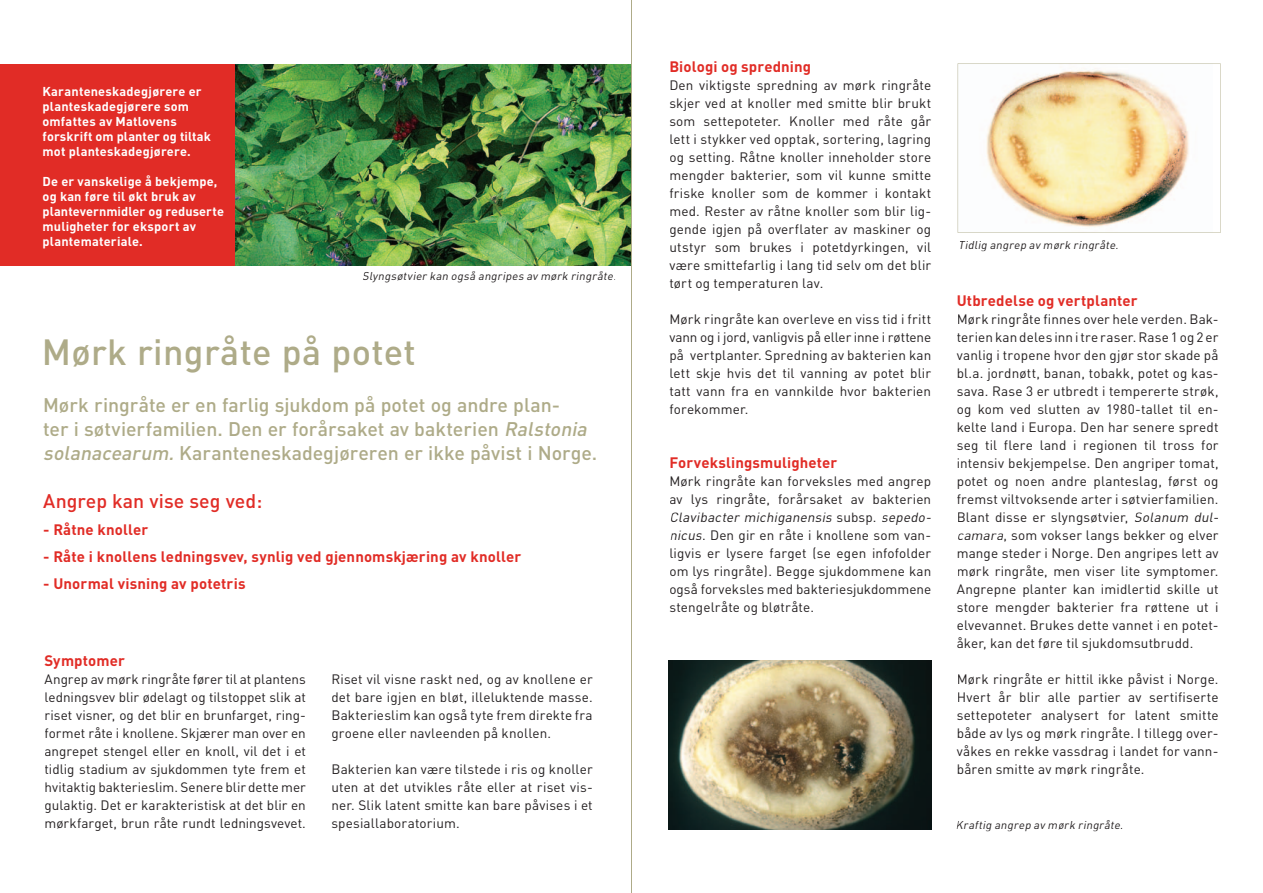
<style>
.page{position:relative;width:1263px;height:893px;background:#fff}
.page>*{position:absolute;margin:0;border:0;box-sizing:border-box;transform-origin:0 0}
.t1{font:500 36px "DIN";letter-spacing:.01em;color:#aeab88}
.t2{font:500 19.5px/24px "DIN";color:#aeab88}
.t3{font:500 19.5px "DIN";color:#e12c26}
.t4{font:700 15px "DIN";letter-spacing:.01em;color:#e12c26}
.t5{font:13.5px/18px "DIN";letter-spacing:.01em;color:#231f20;text-align:justify}
.t6{font:700 12.75px/15px "DIN";letter-spacing:.015em;color:#fff}
.t7{font:italic 11.25px "DIN";color:#231f20}
.s1{font-style:italic}
</style>
<div class="page">
<img style="left:235px;top:64px;width:396px;height:201px">
<div style="left:0;top:64px;width:235px;height:201px;background:#e12c26"></div>
<img style="left:669px;top:660px;width:262px;height:169px">
<svg style="left:958px;top:64px;width:263px;height:169px"></svg>
<hr style="left:631px;top:0;width:1px;height:893px;background:#aeab88">
<p class="t6" style="left:43px;top:83px;width:170px">Karanteneskadegjørere er planteskadegjørere som omfattes av Matlovens forskrift om planter og tiltak mot planteskadegjørere.</p>
<p class="t6" style="left:43px;top:173px;width:183px">De er vanskelige å bekjempe, og kan føre til økt bruk av plantevernmidler og reduserte muligheter for eksport av plantemateriale.</p>
<p class="t7" style="left:362px;top:269px;width:258px">Slyngsøtvier kan også angripes av mørk ringråte.</p>
<h1 class="t1" style="left:42px;top:329px;width:376px">Mørk ringråte på potet</h1>
<h2 class="t2" style="left:43px;top:392px;width:556px">Mørk ringråte er en farlig sjukdom på potet og andre plan-<br>ter i søt vierfamilien. Den er forårsaket av bakterien <span class="s1">Ralstonia solanacearum.</span>Karanteneskadegjøreren er ikke påvist i Norge.</h2>
<h2 class="t3" style="left:43px;top:489px;width:221px">Angrep kan vise seg ved:</h2>
<p class="t4" style="left:43px;top:520px;width:107px">- Råtne knoller</p>
<p class="t4" style="left:43px;top:547px;width:480px">- Råte i knollens ledningsvev, synlig ved gjennomskjæring av knoller</p>
<p class="t4" style="left:43px;top:574px;width:204px">- Unormal visning av potetris</p>
<p class="t4" style="left:45px;top:651px;width:82px">Symptomer</p>
<p class="t5" style="left:45px;top:670px;width:263px">Angrep av mørk ringråte fører til at plantens ledningsvev blir ødelagt og tilstoppet slik at riset visner, og det blir en brunfarget, ring&shy;formet råte i knollene. Skjærer man over en angrepet stengel eller en knoll, vil det i et tidlig stadium av sjukdommen tyte frem et hvitaktig bakterieslim. Senere blir dette mer gulaktig. Det er karakteristisk at det blir en mørkfarget, brun råte rundt ledningsvevet.</p>
<p class="t5" style="left:331px;top:670px;width:263px">Riset vil visne raskt ned, og av knollene er det bare igjen en bløt, ille luktende masse.<br>Bakterieslim kan også tyte frem direkte fra groene eller navle enden på knollen.</p>
<p class="t5" style="left:331px;top:760px;width:263px">Bakterien kan være tilstede i ris og knoller uten at det utvikles råte eller at riset vis&shy;ner. Slik latent smitte kan bare påvises i et spesiallaboratorium.</p>
<p class="t4" style="left:669px;top:57px;width:143px">Biologi og spredning</p>
<p class="t5" style="left:669px;top:76px;width:263px">Den viktigste spredning av mørk ringråte skjer ved at knoller med smitte blir brukt som settepoteter. Knoller med råte går lett i stykker ved opptak, sortering, lagring og setting. Råtne knoller inneholder store mengder bakterier, som vil kunne smitte friske knoller som de kommer i kontakt med. Rester av råtne knoller som blir lig&shy;gende igjen på overflater av maskiner og utstyr som brukes i potetdyrkingen, vil være smittefarlig i lang tid selv om det blir tørt og temperaturen lav.</p>
<p class="t5" style="left:669px;top:310px;width:263px">Mørk ringråte kan overleve en viss tid i fritt vann og i jord, vanligvis på eller inne i røttene på vertplanter. Spredning av bakterien kan lett skje hvis det til vanning av potet blir tatt vann fra en vannkilde hvor bakterien forekommer.</p>
<p class="t4" style="left:669px;top:453px;width:170px">Forvekslingsmuligheter</p>
<p class="t5" style="left:669px;top:472px;width:266px;text-align:left">Mørk ringråte kan forveksles med angrep av lys ringråte, forårsaket av bakterien <span class="s1">Clavibacter michiganensis</span> s u b s p . <span class="s1">sepedo&shy;nicus</span>. Den gir en råte i knollene som van&shy;ligvis er lysere farget (se egen infofolder om lys ringråte). Begge sjukdommene kan også forveksles med bakteriesjukdommene stengelråte og bløtråte.</p>
<p class="t7" style="left:958px;top:238px;width:164px">Tidlig angrep av mørk ringråte.</p>
<p class="t4" style="left:957px;top:291px;width:183px">Utbredelse og vertplanter</p>
<p class="t5" style="left:957px;top:310px;width:266px;text-align:left">Mørk ringråte finnes over hele verden. Bak&shy;terien kan deles inn i tre raser. Rase 1 og 2 er vanlig i tropene hvor den gjør stor skade på bl.a. jordnøtt, banan, tobakk, potet og kas&shy;sava. Rase 3 er utbredt i tempererte strøk, og kom ved slutten av 1980-tallet til en&shy;kelte land i Europa. Den har senere spredt seg til flere land i regionen til tross for intensiv bekjempelse. Den angriper tomat, potet og noen andre planteslag, først og fremst viltvoksende arter i søtvier familien.<br>Blant disse er slyng søtvier, <span class="s1">Solanum dul&shy;camara</span>, som vokser langs bekker og elver mange steder i Norge. Den angripes lett av mørk ringråte, men viser lite symptomer.<br>Angrepne planter kan imidlertid skille ut store mengder bakterier fra røttene ut i elve vannet. Brukes dette vannet i en potet&shy;åker, kan det føre til sjukdomsutbrudd.</p>
<p class="t5" style="left:957px;top:670px;width:263px">Mørk ringråte er hittil ikke påvist i Norge.<br>Hvert år blir alle partier av sertifiserte sette poteter analysert for latent smitte både av lys og mørk ringråte. I tillegg over&shy;våkes en rekke vassdrag i landet for vann&shy;båren smitte av mørk ringråte.</p>
<p class="t7" style="left:955px;top:818px;width:172px">Kraftig angrep av mørk ringråte.</p>
</div>
